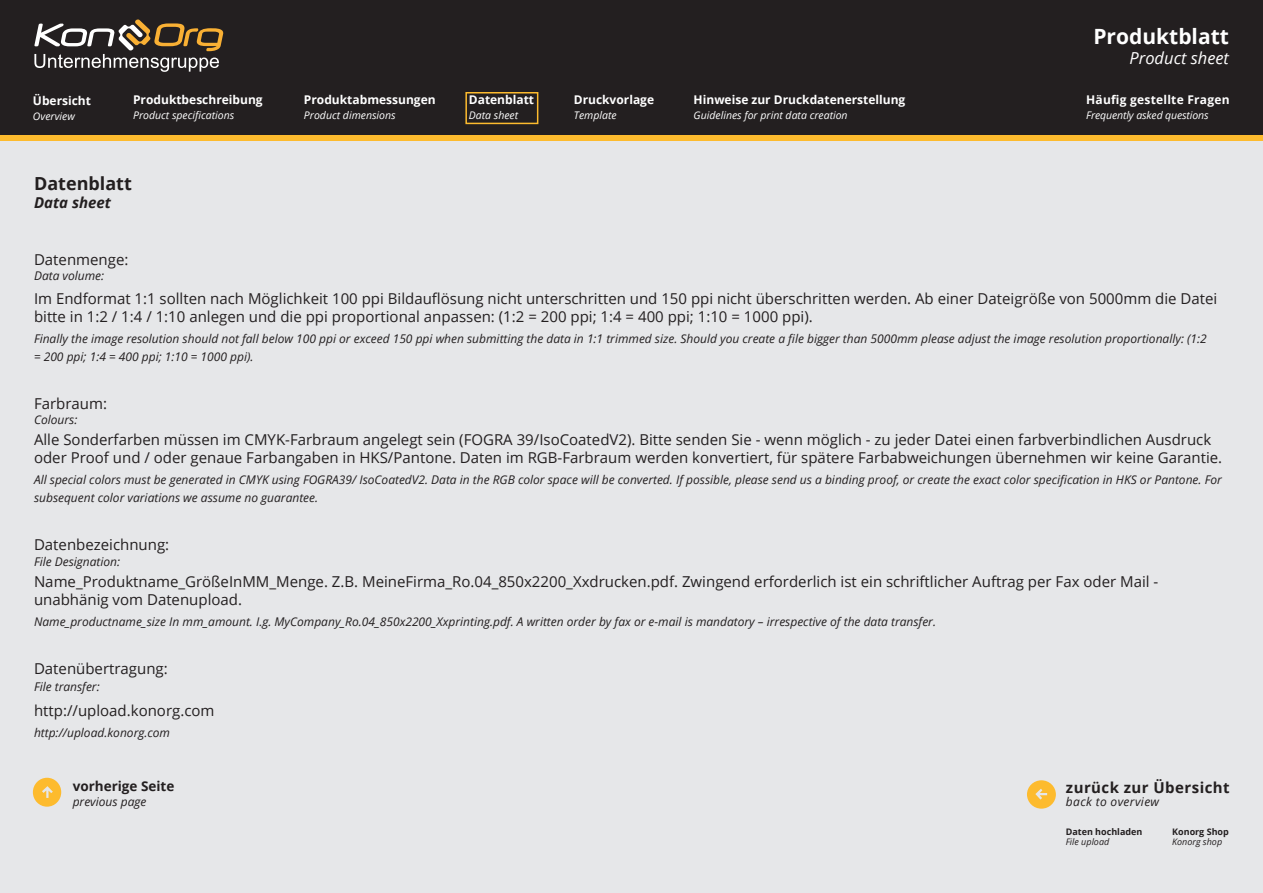
<style>
.page{position:relative;width:1263px;height:893px;background:#e6e7e9}
.page>*{position:absolute;margin:0;border:0;box-sizing:border-box;transform-origin:0 0}
.t1{font:700 21px "Open Sans";color:#fff}
.t2{font:700 18px "Open Sans";color:#231f20}
.t3{font:italic 16.5px "Open Sans";color:#fff}
.t4{font:15px/18px "Open Sans";color:#231f20}
.t5{font:700 15px "Open Sans";letter-spacing:.03em;color:#231f20}
.t6{font:italic 700 15px "Open Sans";color:#231f20}
.t7{font:700 13.5px "Open Sans";color:#231f20}
.t8{font:italic 12px/18px "Open Sans";color:#231f20}
.t9{font:700 12px "Open Sans";color:#fff}
.t10{font:700 12px "Open Sans";letter-spacing:.02em;color:#fff}
.t11{font:italic 12px "Open Sans";letter-spacing:.03em;color:#231f20}
.t12{font:italic 10.5px "Open Sans";color:#fff}
.t13{font:700 9px "Open Sans";color:#231f20}
.t14{font:italic 9px "Open Sans";color:#231f20}
</style>
<div class="page">
<div style="left:0;top:0;width:1263px;height:140px;background:#231f20"></div>
<div style="left:0;top:135px;width:1263px;height:6px;background:#fdbb2e"></div>
<svg style="left:1027px;top:780px;width:29px;height:29px"></svg>
<svg style="left:34px;top:19px;width:190px;height:53px"></svg>
<div style="left:465px;top:92px;width:73px;height:32px;border:2px solid #fdbb2e"></div>
<svg style="left:33px;top:778px;width:28px;height:29px"></svg>
<p class="t9" style="left:33px;top:92px;width:60px">Übersicht</p>
<p class="t12" style="left:33px;top:109px;width:43px">Overview</p>
<p class="t9" style="left:133px;top:91px;width:131px">Produktbeschreibung</p>
<p class="t12" style="left:133px;top:108px;width:103px">Product specifications</p>
<p class="t2" style="left:34px;top:171px;width:99px">Datenblatt</p>
<p class="t6" style="left:34px;top:192px;width:79px">Data sheet</p>
<p class="t9" style="left:304px;top:91px;width:133px">Produktabmessungen</p>
<p class="t12" style="left:304px;top:108px;width:93px">Product dimensions</p>
<p class="t9" style="left:469px;top:91px;width:67px">Datenblatt</p>
<p class="t12" style="left:469px;top:108px;width:51px">Data sheet</p>
<p class="t9" style="left:574px;top:91px;width:82px">Druckvorlage</p>
<p class="t12" style="left:574px;top:108px;width:44px">Template</p>
<p class="t9" style="left:694px;top:91px;width:213px">Hinweise zur Druckdatenerstellung</p>
<p class="t12" style="left:694px;top:108px;width:156px">Guidelines for print data creation</p>
<h1 class="t1" style="left:1093px;top:22px;width:137px">Produktblatt</h1>
<p class="t3" style="left:1129px;top:47px;width:101px">Product sheet</p>
<p class="t10" style="left:1086px;top:91px;width:145px">Häufig gestellte Fragen</p>
<p class="t12" style="left:1086px;top:108px;width:124px">Frequently asked questions</p>
<p class="t4" style="left:34px;top:250px;width:96px">Datenmenge:</p>
<p class="t8" style="left:34px;top:267px;width:72px">Data volume:</p>
<p class="t4" style="left:34px;top:289px;width:1185px">Im Endformat 1:1 sollten nach Möglichkeit 100 ppi Bildauflösung nicht unterschritten und 150 ppi nicht überschritten werden. Ab einer Dateigröße von 5000mm die Datei bitte in 1:2 / 1:4 / 1:10 anlegen und die ppi proportional anpassen: (1:2 = 200 ppi; 1:4 = 400 ppi; 1:10 = 1000 ppi).</p>
<p class="t8" style="left:34px;top:330px;width:1174px">Finally the image resolution should not fall below 100 ppi or exceed 150 ppi when submitting the data in 1:1 trimmed size. Should you create a file bigger than 5000mm please adjust the image resolution proportionally: (1:2 = 200 ppi; 1:4 = 400 ppi; 1:10 = 1000 ppi).</p>
<p class="t4" style="left:34px;top:394px;width:75px">Farbraum:</p>
<p class="t8" style="left:34px;top:410px;width:45px">Colours:</p>
<p class="t4" style="left:34px;top:430px;width:1190px">Alle Sonderfarben müssen im CMYK-Farbraum angelegt sein (FOGRA 39/IsoCoatedV2). Bitte senden Sie - wenn möglich - zu jeder Datei einen farbverbindlichen Ausdruck oder Proof und / oder genaue Farbangaben in HKS/Pantone. Daten im RGB-Farbraum werden konvertiert, für spätere Farbabweichungen übernehmen wir keine Garantie.</p>
<p class="t8" style="left:34px;top:470px;width:1189px">All special colors must be generated in CMYK using FOGRA39/ IsoCoatedV2. Data in the RGB color space will be converted. If possible, please send us a binding proof, or create the exact color specification in HKS or Pantone. For subsequent color variations we assume no guarantee.</p>
<p class="t4" style="left:34px;top:535px;width:137px">Datenbezeichnung:</p>
<p class="t8" style="left:34px;top:553px;width:88px">File Designation:</p>
<p class="t4" style="left:34px;top:572px;width:1126px">Name_Produktname_GrößeInMM_Menge. Z.B. MeineFirma_Ro.04_850x2200_Xxdrucken.pdf. Zwingend erforderlich ist ein schriftlicher Auftrag per Fax oder Mail - unabhänig vom Datenupload.</p>
<p class="t8" style="left:34px;top:613px;width:903px">Name_productname_size In mm_amount. I.g. MyCompany_Ro.04_850x2200_Xxprinting.pdf. A written order by fax or e-mail is mandatory – irrespective of the data transfer.</p>
<p class="t4" style="left:34px;top:659px;width:135px">Datenübertragung:</p>
<p class="t8" style="left:34px;top:677px;width:67px">File transfer:</p>
<p class="t4" style="left:34px;top:701px;width:182px">http://upload.konorg.com</p>
<p class="t8" style="left:34px;top:724px;width:138px">http://upload.konorg.com</p>
<p class="t7" style="left:73px;top:777px;width:103px">vorherige Seite</p>
<p class="t8" style="left:73px;top:792px;width:75px">previous page</p>
<p class="t5" style="left:1066px;top:777px;width:165px">zurück zur Übersicht</p>
<p class="t11" style="left:1066px;top:794px;width:95px">back to overview</p>
<p class="t13" style="left:1172px;top:825px;width:58px">Konorg Shop</p>
<p class="t14" style="left:1172px;top:836px;width:52px">Konorg shop</p>
<p class="t13" style="left:1066px;top:825px;width:78px">Daten hochladen</p>
<p class="t14" style="left:1066px;top:836px;width:45px">File upload</p>
</div>
